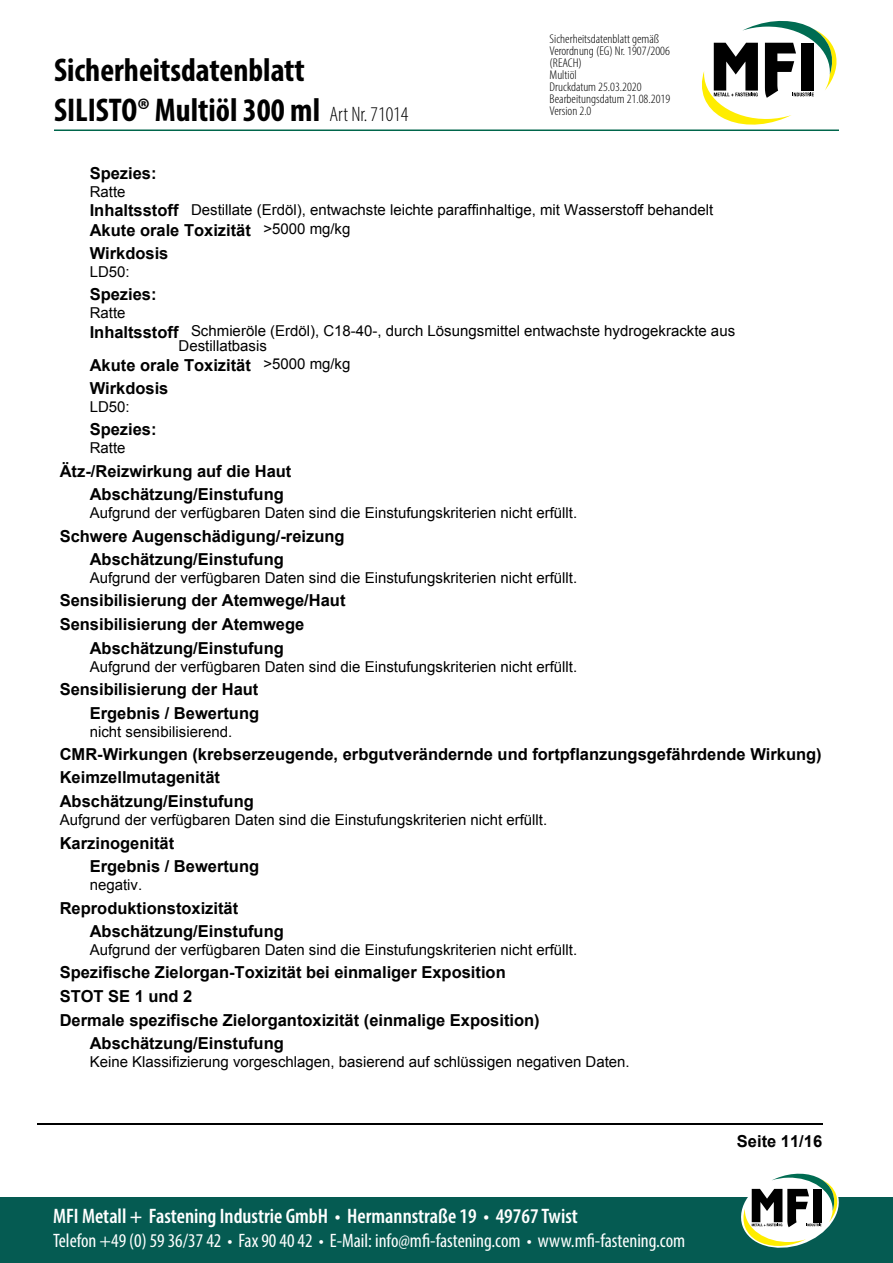
<style>
.page{position:relative;width:893px;height:1263px;background:#fff}
.page>*{position:absolute;margin:0;border:0;box-sizing:border-box;transform-origin:0 0}
.t1{font:700 condensed 33px/39.6px "Myriad Pro";color:#000}
.t2{font:600 condensed 21px "Myriad Pro";color:#fff}
.t3{font:condensed 19.5px "Myriad Pro";color:#fff}
.t4{font:700 16.5px/23.2px "Arial";color:#000}
.t5{font:15px/18px "Arial";color:#000}
.t6{font:300 condensed 12.75px/12px "Myriad Pro";color:#000;scale:1.06 1}
.s1{font-weight:300;font-size:21px}
.s2{font-weight:700;font-size:16.5px}
.s3{font-weight:400;font-size:15px}
</style>
<div class="page">
<hr style="left:54px;top:129px;width:785px;height:2px;background:#00664b">
<svg style="left:702px;top:20px;width:135px;height:105px"></svg>
<div style="left:0;top:1197px;width:893px;height:66px;background:#055b52"></div>
<svg style="left:741px;top:1173px;width:98px;height:75px"></svg>
<hr style="left:37px;top:1123px;width:785px;height:1px;background:#000">
<h1 class="t1" style="left:54px;top:50px;width:356px">Sicherheitsdatenblatt<br>SILISTO® Multiöl 300 ml <span class="s1">Art Nr. 71014</span></h1>
<p class="t6" style="left:550px;top:33px;width:115px">Sicherheitsdatenblatt gemäß<br>Verordnung (EG) Nr. 1907/2006 (REACH)<br>Multiöl<br>Druckdatum 25.03.2020<br>Bearbeitungsdatum 21.08.2019<br>Version 2.0</p>
<p class="t4" style="left:90px;top:162px;width:68px">Spezies:</p>
<p class="t5" style="left:90px;top:182px;width:625px">Ratte<br><span class="s2">Inhaltsstoff</span> Destillate (Erdöl), entwachste leichte paraffinhaltige, mit Wasserstoff behandelt</p>
<p class="t4" style="left:90px;top:219px;width:262px">Akute orale Toxizität <span class="s3">&gt;5000 mg/kg<br></span>Wirkdosis</p>
<p class="t5" style="left:90px;top:263px;width:42px">LD50:</p>
<p class="t4" style="left:90px;top:283px;width:68px">Spezies:</p>
<p class="t5" style="left:90px;top:304px;width:647px">Ratte<br><span class="s2">Inhaltsstoff</span> Schmieröle (Erdöl), C18-40-, durch Lösungsmittel entwachste hydrogekrackte aus</p>
<p class="t5" style="left:179px;top:337px;width:90px">Destillatbasis</p>
<p class="t4" style="left:90px;top:354px;width:262px">Akute orale Toxizität <span class="s3">&gt;5000 mg/kg<br></span>Wirkdosis</p>
<p class="t5" style="left:90px;top:398px;width:42px">LD50:</p>
<p class="t4" style="left:90px;top:418px;width:68px">Spezies:</p>
<p class="t5" style="left:90px;top:439px;width:37px">Ratte</p>
<p class="t4" style="left:90px;top:459px;width:203px;line-height:23.7px;text-indent:-30px">Ätz-/Reizwirkung auf die Haut<br>Abschätzung/Einstufung</p>
<p class="t5" style="left:90px;top:504px;width:489px">Aufgrund der verfügbaren Daten sind die Einstufungskriterien nicht erfüllt.</p>
<p class="t4" style="left:90px;top:525px;width:256px;text-indent:-30px">Schwere Augenschädigung/-reizung<br>Abschätzung/Einstufung</p>
<p class="t5" style="left:90px;top:569px;width:489px">Aufgrund der verfügbaren Daten sind die Einstufungskriterien nicht erfüllt.</p>
<p class="t4" style="left:60px;top:589px;width:287px">Sensibilisierung der Atemwege/Haut</p>
<p class="t4" style="left:60px;top:613px;width:246px">Sensibilisierung der Atemwege</p>
<p class="t4" style="left:90px;top:636px;width:196px">Abschätzung/Einstufung</p>
<p class="t5" style="left:90px;top:657px;width:489px">Aufgrund der verfügbaren Daten sind die Einstufungskriterien nicht erfüllt.</p>
<p class="t4" style="left:60px;top:678px;width:201px;text-align:right">Sensibilisierung der Haut<br>Ergebnis / Bewertung</p>
<p class="t5" style="left:90px;top:722px;width:144px">nicht sensibilisierend.</p>
<p class="t4" style="left:60px;top:742px;width:764px;line-height:23.7px">CMR-Wirkungen (krebserzeugende, erbgutverändernde und fortpflanzungsgefährdende Wirkung)<br>Keimzellmutagenität<br>Abschätzung/Einstufung</p>
<p class="t5" style="left:60px;top:811px;width:489px">Aufgrund der verfügbaren Daten sind die Einstufungskriterien nicht erfüllt.</p>
<p class="t4" style="left:90px;top:831px;width:171px;text-indent:-30px">Karzinogenität<br>Ergebnis / Bewertung</p>
<p class="t5" style="left:90px;top:875px;width:54px">negativ.</p>
<p class="t4" style="left:90px;top:896px;width:196px;text-indent:-30px">Reproduktionstoxizität<br>Abschätzung/Einstufung</p>
<p class="t5" style="left:90px;top:940px;width:489px">Aufgrund der verfügbaren Daten sind die Einstufungskriterien nicht erfüllt.</p>
<p class="t4" style="left:60px;top:961px;width:448px">Spezifische Zielorgan-Toxizität bei einmaliger Exposition</p>
<p class="t4" style="left:60px;top:985px;width:134px">STOT SE 1 und 2</p>
<p class="t4" style="left:60px;top:1008px;width:481px">Dermale spezifische Zielorgantoxizität (einmalige Exposition)</p>
<p class="t4" style="left:90px;top:1032px;width:196px">Abschätzung/Einstufung</p>
<p class="t5" style="left:90px;top:1052px;width:542px">Keine Klassifizierung vorgeschlagen, basierend auf schlüssigen negativen Daten.</p>
<p class="t2" style="left:53px;top:1203px;width:526px">MFI Metall + Fastening Industrie GmbH • Hermannstraße 19 • 49767 Twist</p>
<p class="t3" style="left:53px;top:1228px;width:634px">Telefon +49 (0) 59 36/37 42 • Fax 90 40 42 • E-Mail: info@mfi-fastening.com • www.mfi-fastening.com</p>
<p class="t4" style="left:737px;top:1130px;width:87px">Seite 11/16</p>
</div>
